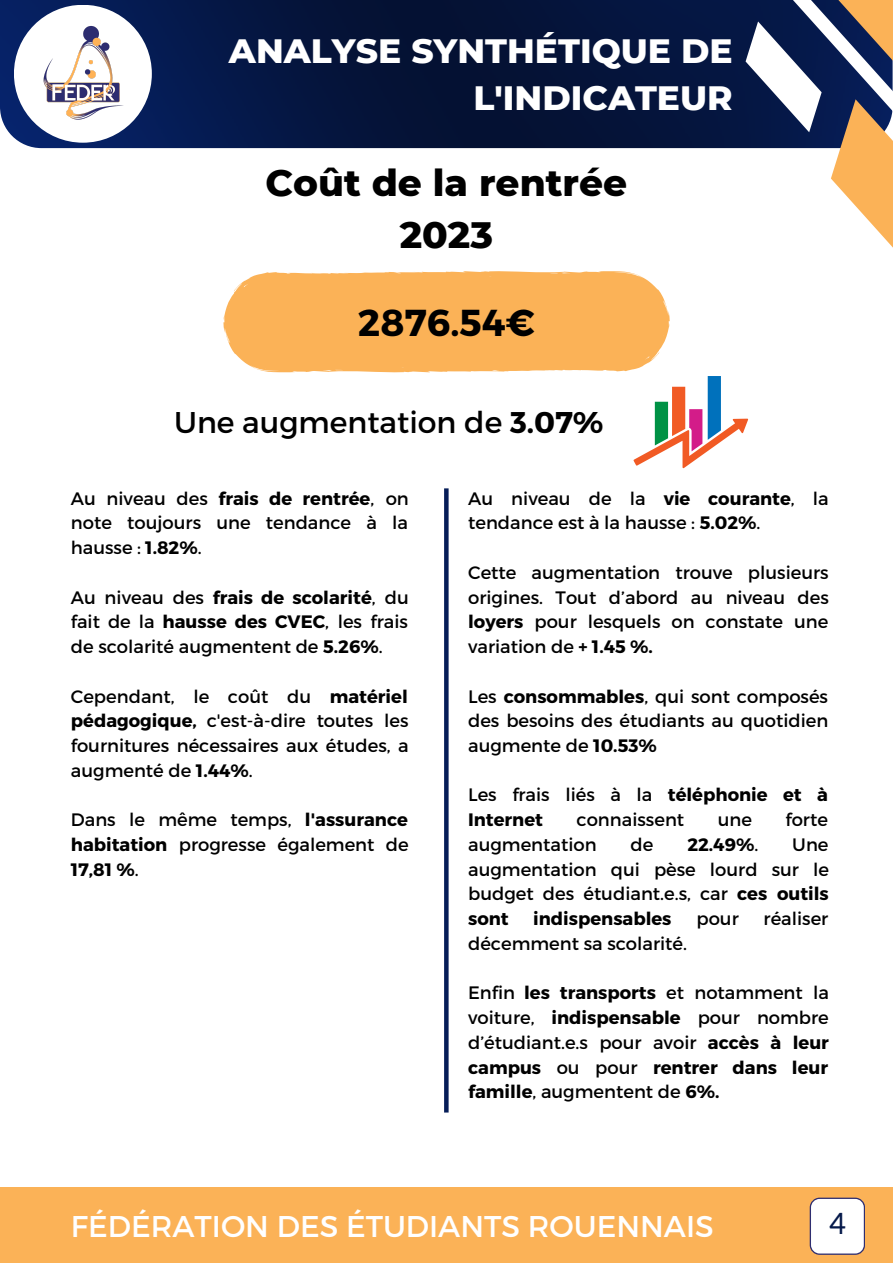
<style>
.page{position:relative;width:893px;height:1264px;background:#fff}
.page>*{position:absolute;margin:0;border:0;box-sizing:border-box;transform-origin:0 0}
.t1{font:800 37.5px "Montserrat";color:#000}
.t2{font:700 37.5px "Montserrat";color:#000}
.t3{font:800 34.5px/47.2px "Montserrat";color:#fff;text-align:right}
.t4{font:33px "Carlito";color:#05194a}
.t5{font:30px "Montserrat";color:#fff}
.t6{font:30px "Montserrat";color:#000}
.t7{font:18px/24.8px "Montserrat";color:#000;text-align:justify}
.t8{font:700 18px/24.8px "Montserrat";color:#000}
.s1{font-weight:700}
.s2{font-weight:400}
</style>
<div class="page">
<img style="left:0;top:0;width:688px;height:148px">
<div style="left:688px;top:0;width:43px;height:149px;background:#051641"></div>
<svg style="left:731px;top:0;width:161px;height:247px"></svg>
<div style="left:14px;top:5px;width:138px;height:138px;background:#fff;border-radius:50%"></div>
<img style="left:29px;top:19px;width:109px;height:109px">
<div style="left:0;top:1187px;width:892px;height:75px;background:#fbb257"></div>
<svg style="left:809px;top:1197px;width:56px;height:57px;background:#efecec"></svg>
<svg style="left:223px;top:271px;width:446px;height:102px;background:#fbb763"></svg>
<svg style="left:633px;top:376px;width:115px;height:92px"></svg>
<svg style="left:444px;top:488px;width:4px;height:624px;background:#0c225c"></svg>
<p class="t3" style="left:229px;top:26px;width:505px">ANALYSE SYNTHÉTIQUE DE<br>L'INDICATEUR</p>
<p class="t1" style="left:265px;top:160px;width:363px">Coût de la rentrée</p>
<p class="t1" style="left:400px;top:211px;width:95px">2023</p>
<p class="t2" style="left:358px;top:298px;width:178px">2876.54€</p>
<p class="t6" style="left:174px;top:402px;width:431px">Une augmentation de <span class="s1">3.07%</span></p>
<p class="t7" style="left:71px;top:485px;width:339px">Au niveau des <span class="s1">frais de rentrée</span>, on note toujours une tendance à la hausse : <span class="s1">1.82%</span>.</p>
<p class="t7" style="left:71px;top:584px;width:339px">Au niveau des <span class="s1">frais de scolarité</span>, du fait de la <span class="s1">hausse des CVEC</span>, les frais de scolarité augmentent de <span class="s1">5.26%</span>.</p>
<p class="t7" style="left:71px;top:682px;width:339px">Cependant, le coût du <span class="s1">matériel pédagogique,</span> c'est-à-dire toutes les fournitures nécessaires aux études, a augmenté de <span class="s1">1.44%</span>.</p>
<p class="t7" style="left:71px;top:806px;width:339px">Dans le même temps, <span class="s1">l'assurance habitation</span> progresse également de <span class="s1">17,81 %</span>.</p>
<p class="t7" style="left:468px;top:485px;width:362px">Au niveau de la <span class="s1">vie courante</span>, la tendance est à la hausse : <span class="s1">5.02%</span>.</p>
<p class="t7" style="left:468px;top:559px;width:362px">Cette augmentation trouve plusieurs origines. Tout d’abord au niveau des <span class="s1">loyers</span> pour lesquels on constate une variation de <span class="s1">+ 1.45 %.</span></p>
<p class="t7" style="left:468px;top:682px;width:362px">Les <span class="s1">consommables</span>, qui sont composés des besoins des étudiants au quotidien augmente de <span class="s1">10.53%</span></p>
<p class="t8" style="left:468px;top:781px;width:361px"><span class="s2">Les frais liés à la</span> téléphonie et à<br>Internet</p>
<p class="t7" style="left:576px;top:806px;width:109px">connaissent</p>
<p class="t7" style="left:717px;top:806px;width:36px">une</p>
<p class="t7" style="left:785px;top:806px;width:44px">forte</p>
<p class="t7" style="left:468px;top:831px;width:130px">augmentation</p>
<p class="t7" style="left:630px;top:831px;width:24px">de</p>
<p class="t8" style="left:687px;top:831px;width:73px">22.49%<span class="s2">.</span></p>
<p class="t7" style="left:468px;top:831px;width:362px;text-indent:324px">Une augmentation qui pèse lourd sur le budget des étudiant.e.s, car <span class="s1">ces outils sont</span></p>
<p class="t8" style="left:533px;top:905px;width:140px">indispensables</p>
<p class="t7" style="left:696px;top:905px;width:44px">pour</p>
<p class="t7" style="left:763px;top:905px;width:66px">réaliser</p>
<p class="t7" style="left:468px;top:930px;width:220px">décemment sa scolarité.</p>
<p class="t7" style="left:468px;top:979px;width:362px">Enfin <span class="s1">les transports</span> et notamment la voiture, <span class="s1">indispensable</span> pour nombre d’étudiant.e.s pour avoir <span class="s1">accès à leur campus</span> ou pour <span class="s1">rentrer dans leur famille</span>, augmentent de <span class="s1">6%.</span></p>
<p class="t5" style="left:71px;top:1206px;width:644px">FÉDÉRATION DES ÉTUDIANTS ROUENNAIS</p>
<p class="t4" style="left:829px;top:1208px;width:18px">4</p>
</div>
